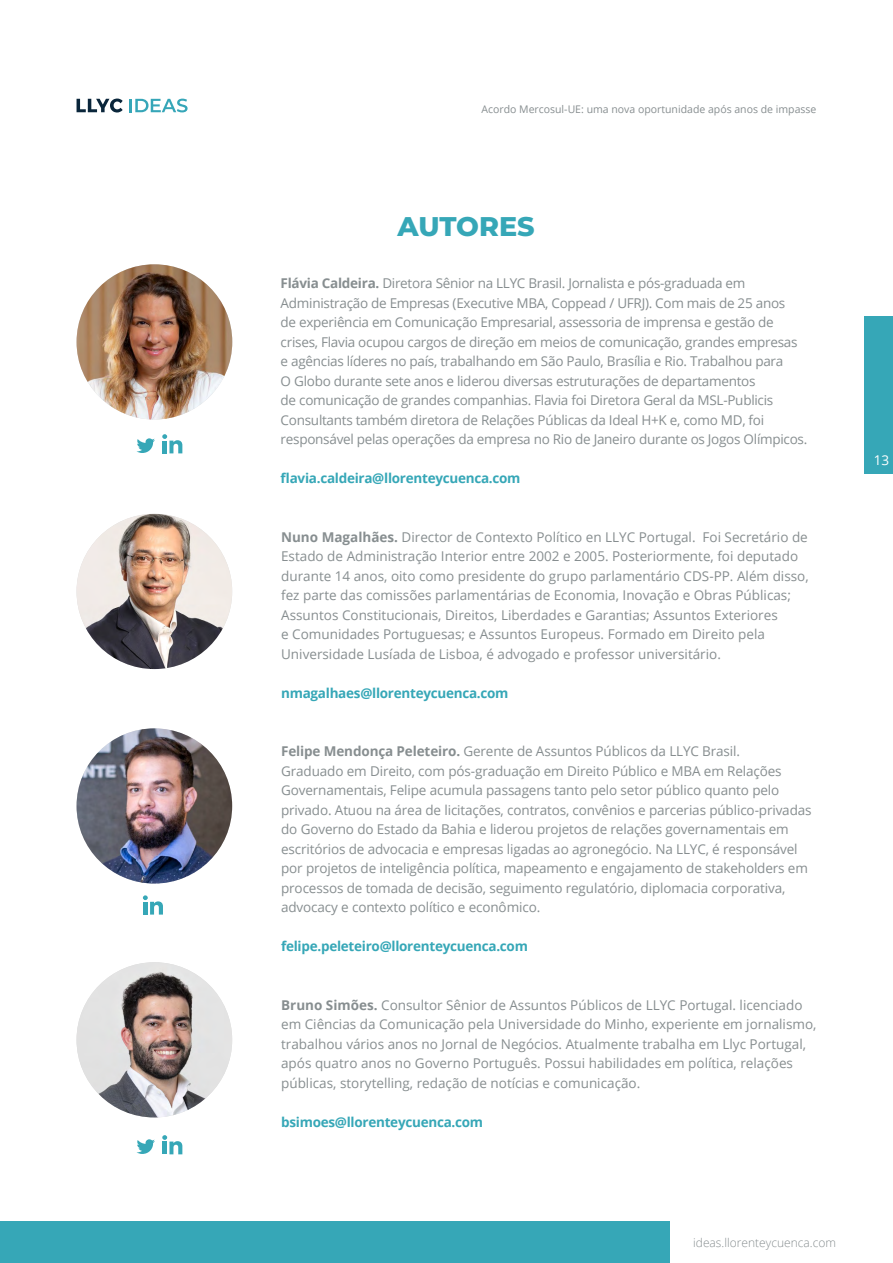
<style>
.page{position:relative;width:893px;height:1263px;background:#fff}
.page>*{position:absolute;margin:0;border:0;box-sizing:border-box;transform-origin:0 0}
.t1{font:800 27px "Montserrat";letter-spacing:-.005em;color:#36a7b7}
.t2{font:13.5px/19.5px "Open Sans";letter-spacing:-.01em;color:#878e90}
.t3{font:700 13.5px "Open Sans";letter-spacing:-.02em;color:#36a7b7}
.t4{font:13.5px "Open Sans";color:#fff}
.t5{font:300 12px "Open Sans";color:#878e90}
.t6{font:10.5px "Open Sans";color:#878e90}
.s1{font-weight:700}
</style>
<div class="page">
<svg style="left:162px;top:434px;width:20px;height:19px"></svg>
<svg style="left:162px;top:1135px;width:20px;height:19px"></svg>
<img style="left:77px;top:264px;width:155px;height:155px;border-radius:78px">
<svg style="left:136px;top:438px;width:19px;height:15px"></svg>
<svg style="left:136px;top:1139px;width:19px;height:15px"></svg>
<svg style="left:143px;top:895px;width:20px;height:19px"></svg>
<img style="left:77px;top:728px;width:155px;height:155px;border-radius:78px">
<img style="left:77px;top:514px;width:155px;height:155px;border-radius:78px">
<img style="left:77px;top:962px;width:155px;height:155px;border-radius:78px">
<div style="left:0;top:1221px;width:669px;height:42px;background:#36a7b7"></div>
<svg style="left:129px;top:99px;width:59px;height:13px"></svg>
<svg style="left:77px;top:99px;width:46px;height:13px"></svg>
<div style="left:864px;top:316px;width:29px;height:158px;background:#36a7b7"></div>
<p class="t6" style="left:481px;top:101px;width:337px">Acordo Mercosul-UE: uma nova oportunidade após anos de impasse</p>
<h1 class="t1" style="left:398px;top:207px;width:139px">AUTORES</h1>
<p class="t2" style="left:281px;top:273px;width:528px"><span class="s1">Flávia Caldeira.</span> Diretora Sênior na LLYC Brasil. Jornalista e pós-graduada em Administração de Empresas (Executive MBA, Coppead / UFRJ). Com mais de 25 anos<br>de experiência em Comunicação Empresarial, assessoria de imprensa e gestão de crises, Flavia ocupou cargos de direção em meios de comunicação, grandes empresas e agências líderes no país, trabalhando em São Paulo, Brasília e Rio. Trabalhou para<br>O Globo durante sete anos e liderou diversas estruturações de departamentos<br>de comunicação de grandes companhias. Flavia foi Diretora Geral da MSL-Publicis Consultants também diretora de Relações Públicas da Ideal H+K e, como MD, foi responsável pelas operações da empresa no Rio de Janeiro durante os Jogos Olímpicos.</p>
<p class="t3" style="left:281px;top:469px;width:241px">flavia.caldeira@llorenteycuenca.com</p>
<p class="t2" style="left:281px;top:526px;width:529px"><span class="s1">Nuno Magalhães.</span> Director de Contexto Político en LLYC Portugal. Foi Secretário de Estado de Administração Interior entre 2002 e 2005. Posteriormente, foi deputado durante 14 anos, oito como presidente do grupo parlamentário CDS-PP. Além disso, fez parte das comissões parlamentárias de Economia, Inovação e Obras Públicas; Assuntos Constitucionais, Direitos, Liberdades e Garantias; Assuntos Exteriores<br>e Comunidades Portuguesas; e Assuntos Europeus. Formado em Direito pela Universidade Lusíada de Lisboa, é advogado e professor universitário.</p>
<p class="t3" style="left:281px;top:683px;width:229px">nmagalhaes@llorenteycuenca.com</p>
<p class="t2" style="left:281px;top:741px;width:532px"><span class="s1">Felipe Mendonça Peleteiro.</span> Gerente de Assuntos Públicos da LLYC Brasil.<br>Graduado em Direito, com pós-graduação em Direito Público e MBA em Relações Governamentais, Felipe acumula passagens tanto pelo setor público quanto pelo privado. Atuou na área de licitações, contratos, convênios e parcerias público-privadas do Governo do Estado da Bahia e liderou projetos de relações governamentais em escritórios de advocacia e empresas ligadas ao agronegócio. Na LLYC, é responsável por projetos de inteligência política, mapeamento e engajamento de stakeholders em processos de tomada de decisão, seguimento regulatório, diplomacia corporativa, advocacy e contexto político e econômico.</p>
<p class="t3" style="left:281px;top:937px;width:248px">felipe.peleteiro@llorenteycuenca.com</p>
<p class="t2" style="left:281px;top:994px;width:537px"><span class="s1">Bruno Simões.</span> Consultor Sênior de Assuntos Públicos de LLYC Portugal. licenciado em Ciências da Comunicação pela Universidade do Minho, experiente em jornalismo, trabalhou vários anos no Jornal de Negócios. Atualmente trabalha em Llyc Portugal, após quatro anos no Governo Português. Possui habilidades em política, relações públicas, storytelling, redação de notícias e comunicação.</p>
<p class="t3" style="left:281px;top:1112px;width:204px">bsimoes@llorenteycuenca.com</p>
<p class="t4" style="left:874px;top:451px;width:17px">13</p>
<p class="t5" style="left:693px;top:1234px;width:144px">ideas.llorenteycuenca.com</p>
</div>
